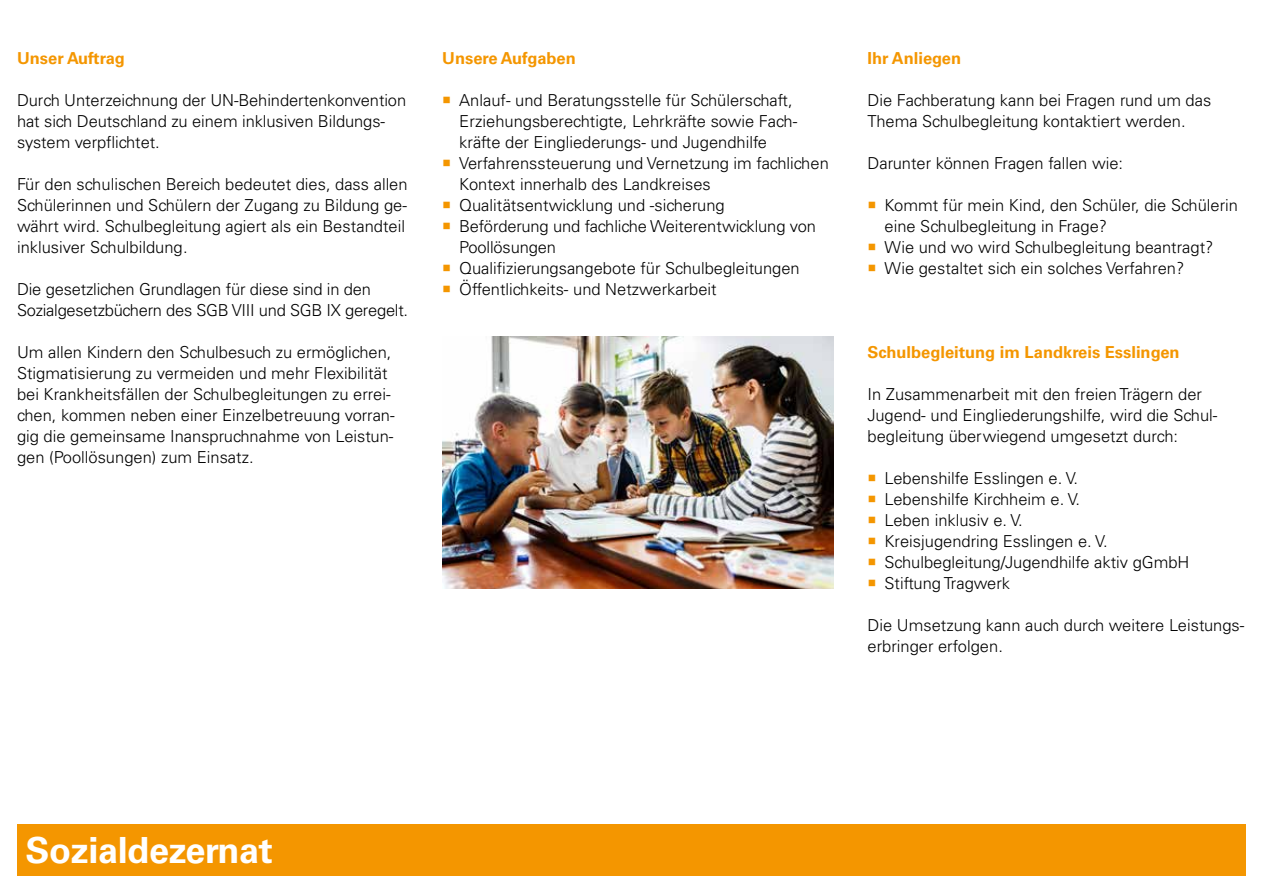
<style>
.page{position:relative;width:1263px;height:893px;background:#fff}
.page>*{position:absolute;margin:0;border:0;box-sizing:border-box;transform-origin:0 0}
.t1{font:700 36px "Univers LT Std";letter-spacing:-.01em;color:#fff}
.t2{font:300 16.5px/21px "Univers LT Std";color:#000}
.t3{font:700 16.5px "Univers LT Std";color:#f49600}
</style>
<div class="page">
<div style="left:17px;top:825px;width:1229px;height:51px;background:#f49600"></div>
<img style="left:442px;top:337px;width:391px;height:252px">
<p class="t3" style="left:17px;top:48px;width:110px">Unser Auftrag</p>
<p class="t2" style="left:17px;top:89px;width:391px">Durch Unterzeichnung der UN-Behindertenkonvention hat sich Deutschland zu einem inklusiven Bildungs&shy;system verpflichtet.</p>
<p class="t2" style="left:17px;top:173px;width:392px">Für den schulischen Bereich bedeutet dies, dass allen Schülerinnen und Schülern der Zugang zu Bildung ge&shy;währt wird. Schulbegleitung agiert als ein Bestandteil inklusiver Schulbildung.</p>
<p class="t2" style="left:17px;top:278px;width:393px">Die gesetzlichen Grundlagen für diese sind in den<br>Sozialgesetzbüchern des SGB VIII und SGB IX geregelt.</p>
<p class="t2" style="left:17px;top:341px;width:379px">Um allen Kindern den Schulbesuch zu ermöglichen, Stigmatisierung zu vermeiden und mehr Flexibilität bei Krankheitsfällen der Schulbegleitungen zu errei&shy;chen, kommen neben einer Einzelbetreuung vorran&shy;gig die gemeinsame Inanspruchnahme von Leistun&shy;gen (Poollösungen) zum Einsatz.</p>
<p class="t3" style="left:442px;top:48px;width:135px">Unsere Aufgaben</p>
<p class="t2" style="left:459px;top:89px;width:371px">Anlauf- und Beratungsstelle für Schülerschaft, Erziehungsberechtigte, Lehrkräfte sowie Fach&shy;kräfte der Eingliederungs- und Jugendhilfe Verfahrenssteuerung und Vernetzung im fachlichen Kontext innerhalb des Landkreises Qualitätsentwicklung und -sicherung<br>Beförderung und fachliche Weiterentwicklung von Poollösungen<br>Qualifizierungsangebote für Schulbegleitungen Öffentlichkeits- und Netzwerkarbeit</p>
<p class="t3" style="left:867px;top:48px;width:95px">Ihr Anliegen</p>
<p class="t2" style="left:867px;top:89px;width:345px">Die Fachberatung kann bei Fragen rund um das<br>Thema Schulbegleitung kontaktiert werden.</p>
<p class="t2" style="left:867px;top:152px;width:257px">Darunter können Fragen fallen wie:</p>
<p class="t2" style="left:884px;top:194px;width:355px">Kommt für mein Kind, den Schüler, die Schülerin eine Schulbegleitung in Frage?<br>Wie und wo wird Schulbegleitung beantragt?<br>Wie gestaltet sich ein solches Verfahren?</p>
<p class="t3" style="left:867px;top:342px;width:314px">Schulbegleitung im Landkreis Esslingen</p>
<p class="t2" style="left:867px;top:383px;width:351px">In Zusammenarbeit mit den freien Trägern der<br>Jugend- und Eingliederungshilfe, wird die Schul&shy;begleitung überwiegend umgesetzt durch:</p>
<p class="t2" style="left:884px;top:467px;width:306px">Lebenshilfe Esslingen e. V.<br>Lebenshilfe Kirchheim e. V.<br>Leben inklusiv e. V.<br>Kreisjugendring Esslingen e. V.<br>Schulbegleitung/Jugendhilfe aktiv gGmbH<br>Stiftung Tragwerk</p>
<p class="t2" style="left:867px;top:614px;width:378px">Die Umsetzung kann auch durch weitere Leistungs&shy;erbringer erfolgen.</p>
<h1 class="t1" style="left:26px;top:829px;width:249px">Sozialdezernat</h1>
</div>
